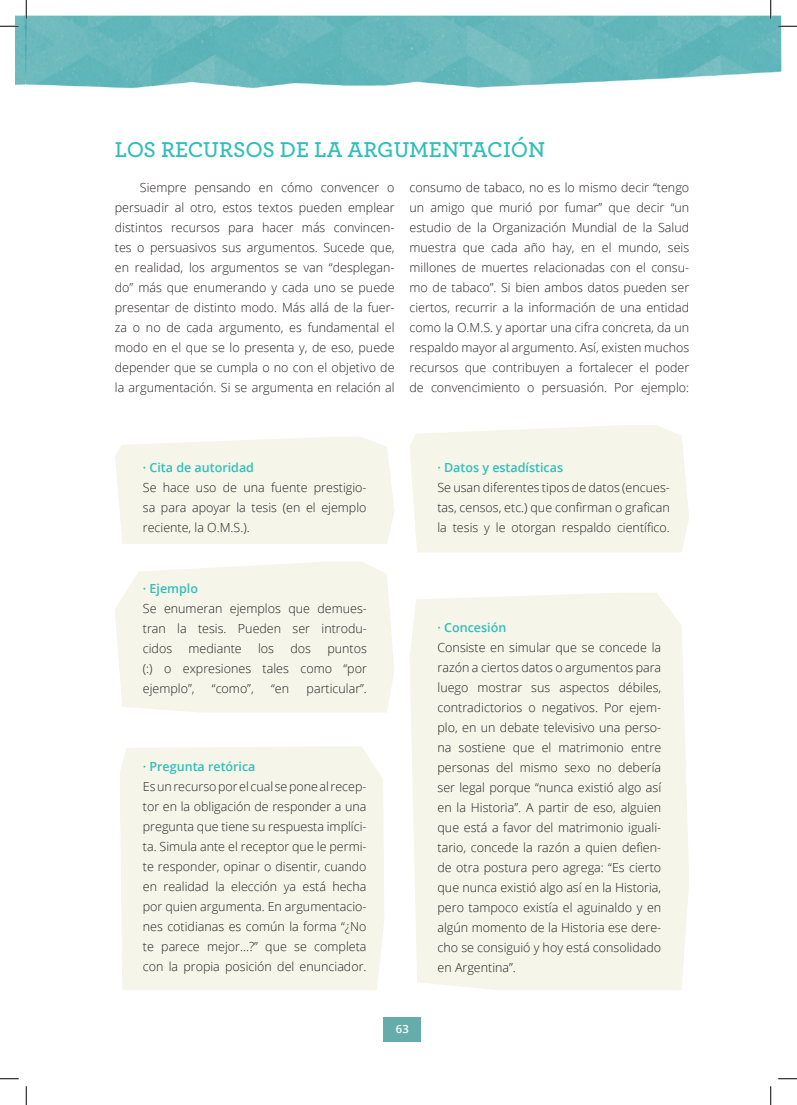
<style>
.page{position:relative;width:797px;height:1105px;background:#fff}
.page>*{position:absolute;margin:0;border:0;box-sizing:border-box;transform-origin:0 0}
.t1{font:600 22.5px "Archer";color:#30beb9}
.t2{font:300 12.5px/20px "Open Sans";color:#231f20;text-align:justify}
.t3{font:600 12.5px "Open Sans";color:#30beb9}
.t4{font:600 11.25px "Open Sans";color:#fff}
</style>
<div class="page">
<img style="left:16px;top:16px;width:9px;height:69px">
<img style="left:25px;top:16px;width:756px;height:73px">
<div style="left:383px;top:1017px;width:37px;height:25px;background:#65acab"></div>
<div style="left:115px;top:437px;width:279px;height:107px;background:#f6f5e9"></div>
<div style="left:120px;top:746px;width:264px;height:244px;background:#f6f5e9"></div>
<div style="left:410px;top:593px;width:279px;height:397px;background:#f6f5e9"></div>
<div style="left:410px;top:425px;width:279px;height:127px;background:#f6f5e9"></div>
<svg style="left:115px;top:561px;width:279px;height:152px;background:#f6f5ea"></svg>
<svg style="left:0;top:25px;width:19px;height:2px"></svg>
<svg style="left:778px;top:25px;width:19px;height:2px"></svg>
<svg style="left:0;top:1078px;width:19px;height:1px"></svg>
<svg style="left:778px;top:1078px;width:19px;height:1px"></svg>
<svg style="left:25px;top:0;width:2px;height:19px"></svg>
<svg style="left:25px;top:1086px;width:2px;height:19px"></svg>
<svg style="left:770px;top:0;width:1px;height:19px"></svg>
<svg style="left:770px;top:1086px;width:1px;height:19px"></svg>
<h1 class="t1" style="left:115px;top:133px;width:432px">LOS RECURSOS DE LA ARGUMENTACIÓN</h1>
<p class="t2" style="left:115px;top:177px;width:281px;text-indent:25px">Siempre pensando en cómo convencer o persuadir al otro, estos textos pueden emplear distintos recursos para hacer más convincen&shy;tes o persuasivos sus argumentos. Sucede que, en realidad, los argumentos se van “desplegan&shy;do” más que enumerando y cada uno se puede presentar de distinto modo. Más allá de la fuer&shy;za o no de cada argumento, es fundamental el modo en el que se lo presenta y, de eso, puede depender que se cumpla o no con el objetivo de la argumentación. Si se argumenta en relación al</p>
<p class="t2" style="left:409px;top:177px;width:281px">consumo de tabaco, no es lo mismo decir “tengo un amigo que murió por fumar” que decir “un estudio de la Organización Mundial de la Salud muestra que cada año hay, en el mundo, seis millones de muertes relacionadas con el consu&shy;mo de tabaco”. Si bien ambos datos pueden ser ciertos, recurrir a la información de una entidad como la O.M.S. y aportar una cifra concreta, da un respaldo mayor al argumento. Así, existen muchos recursos que contribuyen a fortalecer el poder de convencimiento o persuasión. Por ejemplo:</p>
<p class="t3" style="left:143px;top:458px;width:113px">· Cita de autoridad</p>
<p class="t2" style="left:143px;top:477px;width:225px">Se hace uso de una fuente prestigio&shy;sa para apoyar la tesis (en el ejemplo reciente, la O.M.S.).</p>
<p class="t3" style="left:143px;top:579px;width:57px">· Ejemplo</p>
<p class="t2" style="left:143px;top:598px;width:225px">Se enumeran ejemplos que demues&shy;tran la tesis. Pueden ser introdu&shy;cidos</p>
<p class="t2" style="left:188px;top:638px;width:55px">mediante</p>
<p class="t2" style="left:258px;top:638px;width:17px">los</p>
<p class="t2" style="left:290px;top:638px;width:22px">dos</p>
<p class="t2" style="left:143px;top:638px;width:225px;text-indent:184px">puntos (:) o expresiones tales como “por ejemplo”,</p>
<p class="t2" style="left:212px;top:678px;width:43px">“como”,</p>
<p class="t2" style="left:271px;top:678px;width:19px">“en</p>
<p class="t2" style="left:306px;top:678px;width:62px">particular”.</p>
<p class="t3" style="left:143px;top:758px;width:114px">· Pregunta retórica</p>
<p class="t2" style="left:143px;top:776px;width:225px">Es un recurso por el cual se pone al recep&shy;tor en la obligación de responder a una pregunta que tiene su respuesta implíci&shy;ta. Simula ante el receptor que le permi&shy;te responder, opinar o disentir, cuando en realidad la elección ya está hecha por quien argumenta. En argumentacio&shy;nes cotidianas es común la forma “¿No te parece mejor...?” que se completa con la propia posición del enunciador.</p>
<p class="t3" style="left:437px;top:458px;width:127px">· Datos y estadísticas</p>
<p class="t2" style="left:437px;top:477px;width:234px">Se usan diferentes tipos de datos (encues&shy;tas, censos, etc.) que confirman o grafican la tesis y le otorgan respaldo científico.</p>
<p class="t4" style="left:396px;top:1021px;width:14px">63</p>
<p class="t3" style="left:437px;top:619px;width:70px">· Concesión</p>
<p class="t2" style="left:437px;top:637px;width:225px">Consiste en simular que se concede la razón a ciertos datos o argumentos para luego mostrar sus aspectos débiles, contradictorios o negativos. Por ejem&shy;plo, en un debate televisivo una perso&shy;na sostiene que el matrimonio entre personas del mismo sexo no debería ser legal porque “nunca existió algo así en la Historia”. A partir de eso, alguien que está a favor del matrimonio iguali&shy;tario, concede la razón a quien defien&shy;de otra postura pero agrega: “Es cierto que nunca existió algo así en la Historia, pero tampoco existía el aguinaldo y en algún momento de la Historia ese dere&shy;cho se consiguió y hoy está consolidado en Argentina”.</p>
</div>
